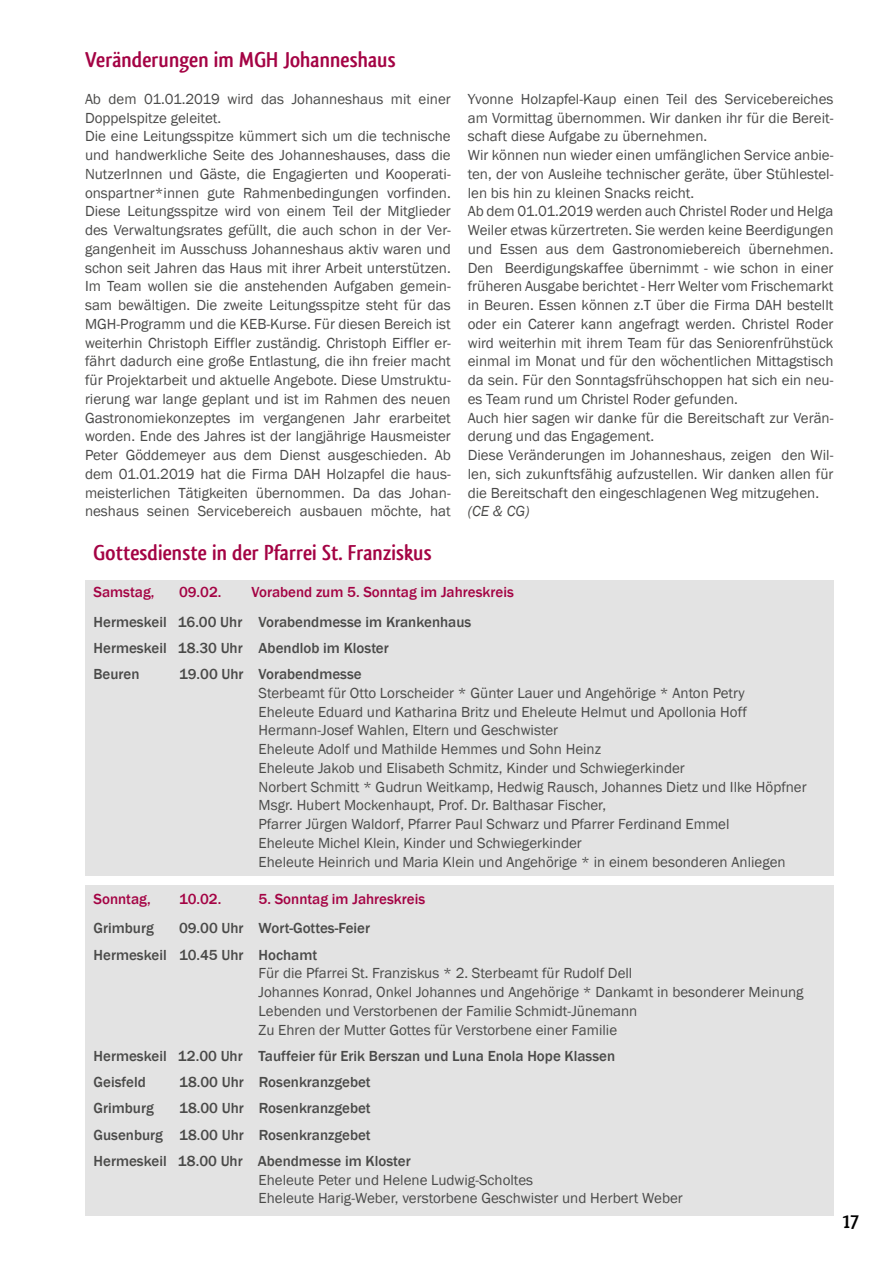
<style>
.page{position:relative;width:893px;height:1263px;background:#fff}
.page>*{position:absolute;margin:0;border:0;box-sizing:border-box;transform-origin:0 0}
.t1{font:700 22.5px "Qlassik";color:#a40344}
.t2{font:700 21px "Qlassik";color:#000}
.t3{font:15px/18.8px "Franklin Gothic";color:#4a4a49}
.t4{font:500 15px/26.2px "Franklin Gothic";color:#4a4a49}
.t5{font:500 15px "Franklin Gothic";color:#a40344}
.t6{font:italic 15px "Franklin Gothic";color:#4a4a49}
</style>
<div class="page">
<div style="left:85px;top:580px;width:748px;height:296px;background:#e3e3e3"></div>
<div style="left:85px;top:885px;width:748px;height:331px;background:#e3e3e3"></div>
<h1 class="t1" style="left:85px;top:46px;width:312px">Veränderungen im MGH Johanneshaus</h1>
<p class="t3" style="left:85px;top:90px;width:367px">Ab dem 01.01.2019 wird das Johanneshaus mit einer Doppelspitze geleitet.<br>Die eine Leitungsspitze kümmert sich um die technische und handwerkliche Seite des Johanneshauses, dass die NutzerInnen und Gäste, die Engagierten und Kooperati&shy;onspartner*innen gute Rahmenbedingungen vorfinden.<br>Diese Leitungsspitze wird von einem Teil der Mitglieder des Verwaltungsrates gefüllt, die auch schon in der Ver&shy;gangenheit im Ausschuss Johanneshaus aktiv waren und schon seit Jahren das Haus mit ihrer Arbeit unterstützen.<br>Im Team wollen sie die anstehenden Aufgaben gemein&shy;sam bewältigen. Die zweite Leitungsspitze steht für das MGH-Programm und die KEB-Kurse. Für diesen Bereich ist weiterhin Christoph Eiffler zuständig. Christoph Eiffler er&shy;fährt dadurch eine große Entlastung, die ihn freier macht für Projektarbeit und aktuelle Angebote. Diese Umstruktu&shy;rierung war lange geplant und ist im Rahmen des neuen Gastronomiekonzeptes im vergangenen Jahr erarbeitet worden. Ende des Jahres ist der langjährige Hausmeister Peter Göddemeyer aus dem Dienst ausgeschieden. Ab dem 01.01.2019 hat die Firma DAH Holzapfel die haus&shy;meisterlichen Tätigkeiten übernommen. Da das Johan&shy;neshaus seinen Servicebereich ausbauen möchte, hat</p>
<p class="t3" style="left:468px;top:90px;width:367px">Yvonne Holzapfel-Kaup einen Teil des Servicebereiches am Vormittag übernommen. Wir danken ihr für die Bereit&shy;schaft diese Aufgabe zu übernehmen.<br>Wir können nun wieder einen umfänglichen Service anbie&shy;ten, der von Ausleihe technischer geräte, über Stühlestel&shy;len bis hin zu kleinen Snacks reicht.<br>Ab dem 01.01.2019 werden auch Christel Roder und Helga Weiler etwas kürzertreten. Sie werden keine Beerdigungen und Essen aus dem Gastronomiebereich übernehmen.<br>Den Beerdigungskaffee übernimmt - wie schon in einer früheren Ausgabe berichtet - Herr Welter vom Frischemarkt in Beuren. Essen können z.T über die Firma DAH bestellt oder ein Caterer kann angefragt werden. Christel Roder wird weiterhin mit ihrem Team für das Seniorenfrühstück einmal im Monat und für den wöchentlichen Mittagstisch da sein. Für den Sonntagsfrühschoppen hat sich ein neu&shy;es Team rund um Christel Roder gefunden.<br>Auch hier sagen wir danke für die Bereitschaft zur Verän&shy;derung und das Engagement.<br>Diese Veränderungen im Johanneshaus, zeigen den Wil&shy;len, sich zukunftsfähig aufzustellen. Wir danken allen für die Bereitschaft den eingeschlagenen Weg mitzugehen.</p>
<p class="t6" style="left:468px;top:502px;width:63px">(CE &amp; CG)</p>
<h1 class="t1" style="left:94px;top:539px;width:340px">Gottesdienste in der Pfarrei St. Franziskus</h1>
<p class="t5" style="left:94px;top:583px;width:62px">Samstag,</p>
<p class="t5" style="left:179px;top:583px;width:44px">09.02.</p>
<p class="t5" style="left:251px;top:583px;width:264px">Vorabend zum 5. Sonntag im Jahreskreis</p>
<p class="t4" style="left:94px;top:608px;width:379px">Hermeskeil 16.00 Uhr Vorabendmesse im Krankenhaus<br>Hermeskeil 18.30 Uhr Abendlob im Kloster<br>Beuren</p>
<p class="t4" style="left:179px;top:661px;width:184px">19.00 Uhr Vorabendmesse</p>
<p class="t3" style="left:259px;top:684px;width:550px">Sterbeamt für Otto Lorscheider * Günter Lauer und Angehörige * Anton Petry<br>Eheleute Eduard und Katharina Britz und Eheleute Helmut und Apollonia Hoff Hermann-Josef Wahlen, Eltern und Geschwister<br>Eheleute Adolf und Mathilde Hemmes und Sohn Heinz<br>Eheleute Jakob und Elisabeth Schmitz, Kinder und Schwiegerkinder<br>Norbert Schmitt * Gudrun Weitkamp, Hedwig Rausch, Johannes Dietz und Ilke Höpfner Msgr. Hubert Mockenhaupt, Prof. Dr. Balthasar Fischer,<br>Pfarrer Jürgen Waldorf, Pfarrer Paul Schwarz und Pfarrer Ferdinand Emmel<br>Eheleute Michel Klein, Kinder und Schwiegerkinder<br>Eheleute Heinrich und Maria Klein und Angehörige * in einem besonderen Anliegen</p>
<p class="t5" style="left:94px;top:890px;width:59px">Sonntag,</p>
<p class="t5" style="left:179px;top:890px;width:44px">10.02.</p>
<p class="t5" style="left:259px;top:890px;width:168px">5. Sonntag im Jahreskreis</p>
<p class="t4" style="left:94px;top:915px;width:62px">Grimburg</p>
<p class="t4" style="left:94px;top:915px;width:278px;text-indent:85px">09.00 Uhr Wort-Gottes-Feier<br>Hermeskeil 10.45 Uhr Hochamt</p>
<p class="t3" style="left:259px;top:964px;width:547px">Für die Pfarrei St. Franziskus * 2. Sterbeamt für Rudolf Dell<br>Johannes Konrad, Onkel Johannes und Angehörige * Dankamt in besonderer Meinung Lebenden und Verstorbenen der Familie Schmidt-Jünemann<br>Zu Ehren der Mutter Gottes für Verstorbene einer Familie</p>
<p class="t4" style="left:94px;top:1043px;width:523px">Hermeskeil 12.00 Uhr Tauffeier für Erik Berszan und Luna Enola Hope Klassen<br>Geisfeld</p>
<p class="t4" style="left:179px;top:1069px;width:193px">18.00 Uhr Rosenkranzgebet</p>
<p class="t4" style="left:94px;top:1095px;width:319px;text-indent:85px">18.00 Uhr Rosenkranzgebet<br>Gusenburg 18.00 Uhr Rosenkranzgebet<br>Hermeskeil 18.00 Uhr Abendmesse im Kloster</p>
<p class="t3" style="left:259px;top:1170px;width:426px">Eheleute Peter und Helene Ludwig-Scholtes<br>Eheleute Harig-Weber, verstorbene Geschwister und Herbert Weber</p>
<p class="t4" style="left:94px;top:1095px;width:62px">Grimburg</p>
<h2 class="t2" style="left:842px;top:1208px;width:19px">17</h2>
</div>
